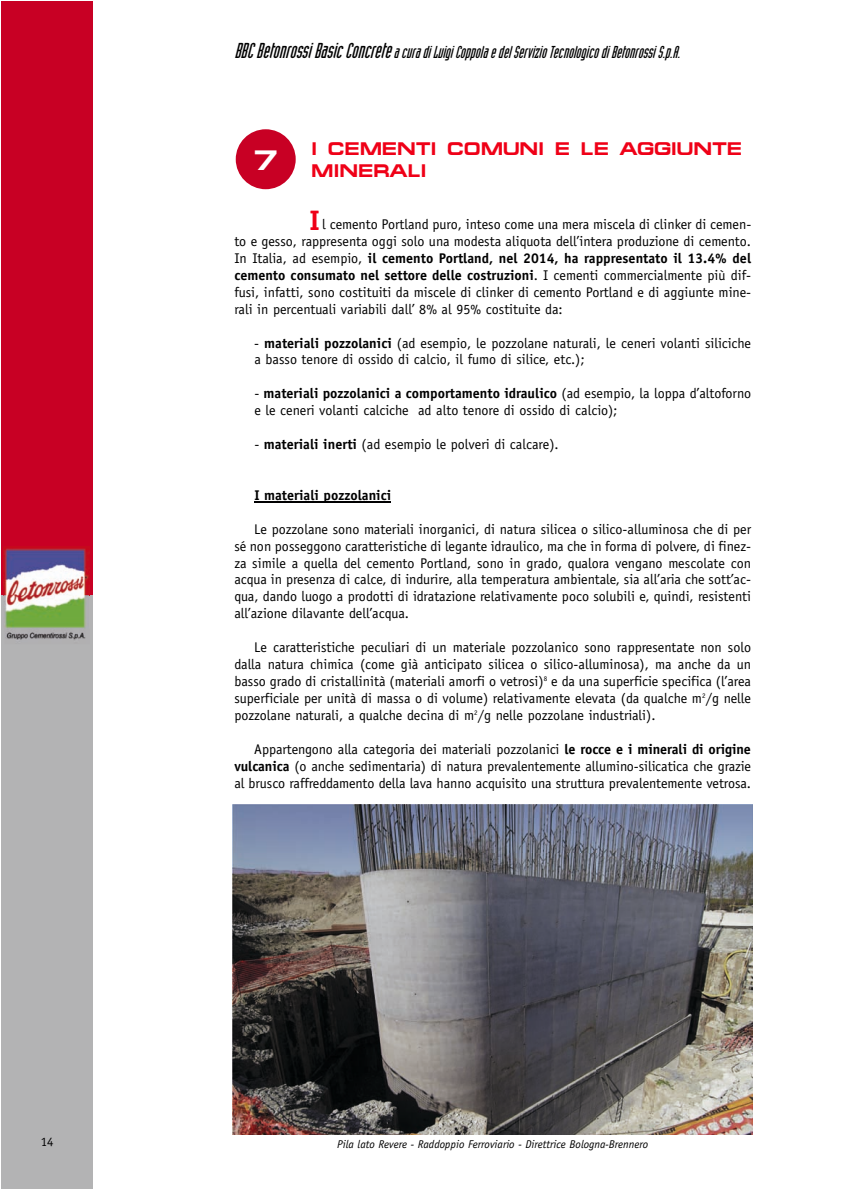
<style>
.page{position:relative;width:841px;height:1190px;background:#fff}
.page>*{position:absolute;margin:0;border:0;box-sizing:border-box;transform-origin:0 0}
.t1{font:700 28.2px "Officina Sans";color:#ef0017}
.t2{font:700 28.2px "Micro Extended";color:#fff}
.t3{font:700 18.3px/22px "Micro Extended";color:#ef0017}
.t4{font:italic 16.95px "Industria Solid";color:#000001}
.t5{font:14.1px/17px "Officina Sans";color:#000001;text-align:justify}
.t6{font:700 14.1px "Officina Sans";color:#000001}
.t7{font:12.75px "Officina Sans";color:#000001}
.t8{font:italic 11.25px "Officina Sans";color:#000001}
.s1{font-size:21.15px}
.s2{font-weight:700}
</style>
<div class="page">
<div style="left:1px;top:1px;width:92px;height:625px;background:#c80024"></div>
<div style="left:1px;top:595px;width:92px;height:593px;background:#b3b3b4"></div>
<hr style="left:254px;top:501px;width:137px;height:2px;background:#000001">
<div style="left:236px;top:129px;width:60px;height:60px;background:#c80024;border-radius:50%"></div>
<img style="left:233px;top:805px;width:519px;height:329px">
<img style="left:3px;top:548px;width:86px;height:81px">
<img style="left:5px;top:632px;width:81px;height:8px">
<p class="t7" style="left:41px;top:1136px;width:14px">14</p>
<p class="t4" style="left:234px;top:46px;width:451px"><span class="s1">BBCBetonrossiBasicConcrete</span>acuradiLuigiCoppolaedelServizioTecnologicodiBetonrossiS.p.A.</p>
<h1 class="t2" style="left:253px;top:148px;width:26px">7</h1>
<p class="t3" style="left:311px;top:138px;width:432px">I CEMENTI COMUNI E LE AGGIUNTE<br>MINERALI</p>
<h1 class="t1" style="left:309px;top:210px;width:12px">I</h1>
<p class="t5" style="left:234px;top:217px;width:519px;text-indent:88px">l cemento Portland puro, inteso come una mera miscela di clinker di cemen&shy;to e gesso, rappresenta oggi solo una modesta aliquota dell’intera produzione di cemento.<br>In Italia, ad esempio, <span class="s2">il cemento Portland, nel 2014, ha rappresentato il 13.4% del cemento consumato nel settore delle costruzioni</span>. I cementi commercialmente più dif&shy;fusi, infatti, sono costituiti da miscele di clinker di cemento Portland e di aggiunte mine&shy;rali in percentuali variabili dall’ 8% al 95% costituite da:</p>
<p class="t5" style="left:254px;top:335px;width:498px">- <span class="s2">materiali pozzolanici</span> (ad esempio, le pozzolane naturali, le ceneri volanti siliciche a basso tenore di ossido di calcio, il fumo di silice, etc.);</p>
<p class="t5" style="left:254px;top:386px;width:498px">- <span class="s2">materiali pozzolanici a comportamento idraulico</span> (ad esempio, la loppa d’altoforno e le ceneri volanti calciche ad alto tenore di ossido di calcio);</p>
<p class="t5" style="left:254px;top:437px;width:306px">- <span class="s2">materiali inerti</span> (ad esempio le polveri di calcare).</p>
<p class="t6" style="left:254px;top:490px;width:138px">I materiali pozzolanici</p>
<p class="t5" style="left:234px;top:521px;width:518px;text-indent:20px">Le pozzolane sono materiali inorganici, di natura silicea o silico-alluminosa che di per sé non posseggono caratteristiche di legante idraulico, ma che in forma di polvere, di finez&shy;za simile a quella del cemento Portland, sono in grado, qualora vengano mescolate con acqua in presenza di calce, di indurire, alla temperatura ambientale, sia all’aria che sott’ac&shy;qua, dando luogo a prodotti di idratazione relativamente poco solubili e, quindi, resistenti all’azione dilavante dell’acqua.</p>
<p class="t5" style="left:234px;top:640px;width:518px;text-indent:20px">Le caratteristiche peculiari di un materiale pozzolanico sono rappresentate non solo dalla natura chimica (come già anticipato silicea o silico-alluminosa), ma anche da un basso grado di cristallinità (materiali amorfi o vetrosi)<sup>8</sup> e da una superficie specifica (l’area superficiale per unità di massa o di volume) relativamente elevata (da qualche m<sup>2</sup>/g nelle pozzolane naturali, a qualche decina di m<sup>2</sup>/g nelle pozzolane industriali).</p>
<p class="t5" style="left:234px;top:741px;width:518px;text-indent:20px">Appartengono alla categoria dei materiali pozzolanici <span class="s2">le rocce e i minerali di origine vulcanica</span> (o anche sedimentaria) di natura prevalentemente allumino-silicatica che grazie al brusco raffreddamento della lava hanno acquisito una struttura prevalentemente vetrosa.</p>
<p class="t8" style="left:337px;top:1140px;width:313px">Pila lato Revere - Raddoppio Ferroviario - Direttrice Bologna-Brennero</p>
</div>
